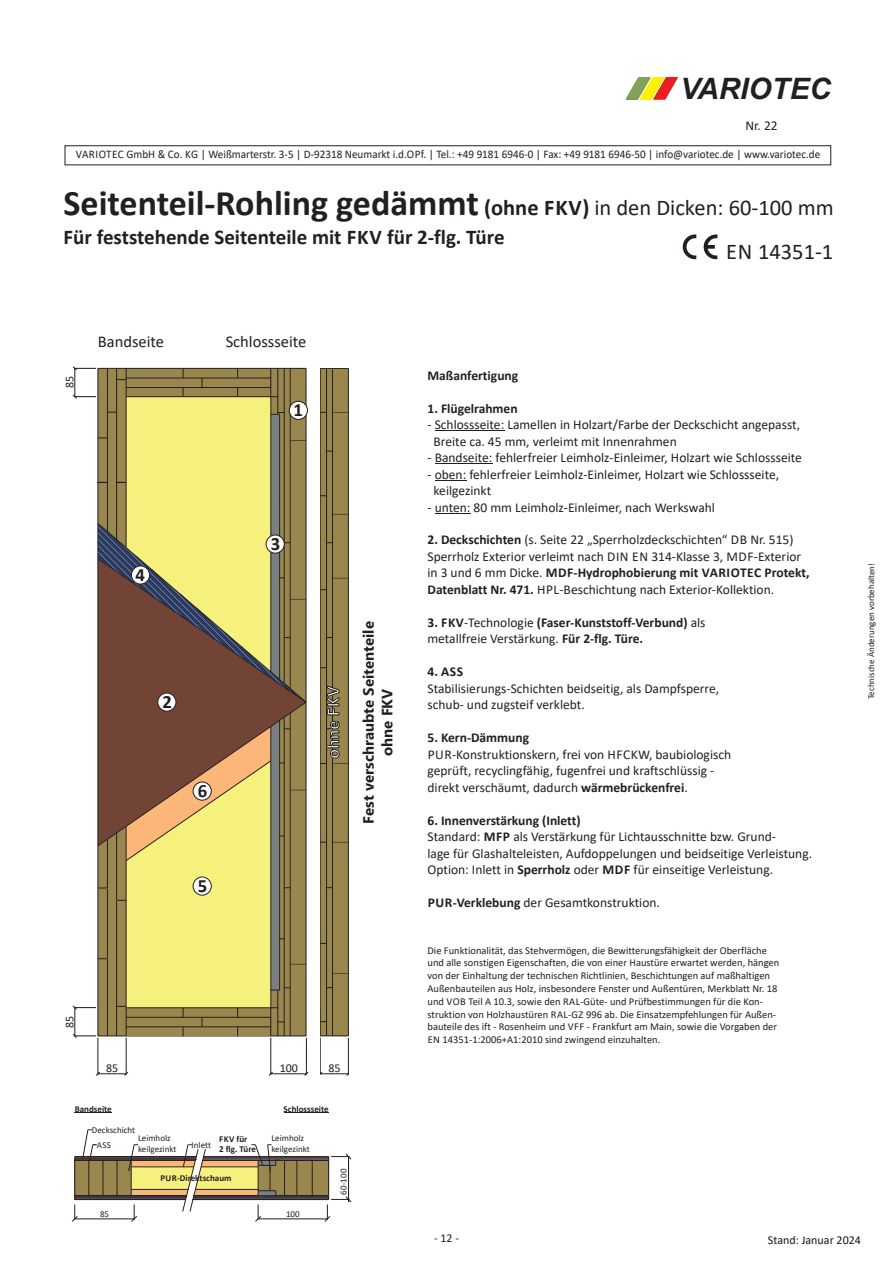
<style>
.page{position:relative;width:893px;height:1263px;background:#fff}
.page>*{position:absolute;margin:0;border:0;box-sizing:border-box;transform-origin:0 0}
.t1{font:700 36px "Calibri";color:#231f20}
.t2{font:italic 700 29.55px "Arial";color:#231f20}
.t3{font:22.5px "Calibri";color:#231f20}
.t4{font:700 21px "Calibri";color:#231f20}
.t5{font:700 18.75px "Calibri";color:#231f20}
.t6{font:700 18px "Calibri";color:#fff}
.t7{font:16.5px "Calibri";color:#231f20}
.t8{font:700 15px/18.8px "Ebrima";color:#231f20;text-align:center}
.t9{font:13.5px/16.5px "Calibri";color:#231f20}
.t10{font:700 13.5px/16.5px "Calibri";color:#231f20}
.t11{font:12px "Calibri";color:#151616}
.t12{font:12px "Calibri";color:#231f20}
.t13{font:11.55px "Calibri";color:#231f20;scale:.96 1}
.t14{font:10.5px/12.8px "Calibri";color:#231f20}
.t15{font:9px/10.9px "Calibri";color:#231f20}
.t16{font:700 9px/10.9px "Calibri";color:#231f20}
.s1{font-size:22.5px}
.s2{font-weight:400;font-size:22.5px}
.s3{font-weight:700}
.s4{font-weight:400}
</style>
<div class="page">
<svg style="left:626px;top:77px;width:51px;height:23px"></svg>
<hr style="left:434px;top:430px;width:70px;height:1px;background:#231f20">
<hr style="left:434px;top:463px;width:58px;height:1px;background:#231f20">
<hr style="left:434px;top:480px;width:32px;height:1px;background:#231f20">
<hr style="left:434px;top:513px;width:36px;height:1px;background:#231f20">
<hr style="left:75px;top:1112px;width:37px;height:1px;background:#231f20">
<hr style="left:284px;top:1112px;width:44px;height:1px;background:#231f20">
<svg style="left:72px;top:1130px;width:279px;height:92px"></svg>
<hr style="left:258px;top:1160px;width:1px;height:36px;background:#231f20">
<hr style="left:194px;top:1195px;width:134px;height:1px;background:#231f20">
<hr style="left:203px;top:1160px;width:125px;height:1px;background:#231f20">
<hr style="left:348px;top:368px;width:1px;height:668px;background:#231f20">
<hr style="left:320px;top:1038px;width:1px;height:37px;background:#231f20">
<hr style="left:348px;top:1038px;width:1px;height:37px;background:#231f20">
<svg style="left:320px;top:1072px;width:28px;height:4px"></svg>
<svg style="left:320px;top:368px;width:28px;height:669px;background:#7b6d42"></svg>
<svg style="left:703px;top:234px;width:14px;height:25px"></svg>
<svg style="left:682px;top:234px;width:14px;height:25px"></svg>
<hr style="left:306px;top:368px;width:1px;height:668px;background:#231f20">
<hr style="left:98px;top:1038px;width:1px;height:37px;background:#231f20">
<hr style="left:126px;top:1038px;width:1px;height:37px;background:#231f20">
<svg style="left:96px;top:1072px;width:32px;height:4px"></svg>
<hr style="left:270px;top:1038px;width:1px;height:37px;background:#231f20">
<hr style="left:306px;top:1038px;width:1px;height:37px;background:#231f20">
<hr style="left:271px;top:1074px;width:35px;height:1px;background:#231f20">
<svg style="left:268px;top:1072px;width:5px;height:4px"></svg>
<div style="left:289px;top:401px;width:18px;height:19px;border:1px solid #231f20;border-radius:50%"></div>
<svg style="left:73px;top:366px;width:233px;height:672px;background:#baaa6f"></svg>
<hr style="left:312px;top:1160px;width:1px;height:36px;background:#231f20">
<h2 class="t2" style="left:680px;top:72px;width:152px">VARIOTEC</h2>
<p class="t9" style="left:745px;top:117px;width:34px">Nr. 22</p>
<p class="t13" style="left:76px;top:146px;width:777px">VARIOTEC GmbH &amp; Co. KG | Weißmarterstr. 3-5 | D-92318 Neumarkt i.d.OPf. | Tel.: +49 9181 6946-0 | Fax: +49 9181 6946-50 info@variotec.de | www.variotec.de</p>
<p class="t13" style="left:648px;top:146px;width:7px">|</p>
<h1 class="t1" style="left:64px;top:177px;width:771px">Seitenteil-Rohling gedämmt <span class="s1">(ohne FKV)</span> <span class="s2">in den Dicken: 60-100 mm</span></h1>
<h3 class="t4" style="left:64px;top:222px;width:442px">Für feststehende Seitenteile mit FKV für 2-flg. Türe</h3>
<h3 class="t3" style="left:726px;top:236px;width:109px">EN 14351-1</h3>
<p class="t12" style="left:61px;top:388px;width:14px;rotate:-90deg">85</p>
<p class="t7" style="left:98px;top:330px;width:68px">Bandseite</p>
<p class="t7" style="left:226px;top:330px;width:82px">Schlossseite</p>
<h3 class="t5" style="left:293px;top:397px;width:11px">1</h3>
<h3 class="t5" style="left:135px;top:561px;width:11px">4</h3>
<h3 class="t5" style="left:162px;top:689px;width:11px">2</h3>
<h3 class="t5" style="left:198px;top:778px;width:11px">6</h3>
<h3 class="t5" style="left:198px;top:872px;width:11px">5</h3>
<h3 class="t5" style="left:271px;top:531px;width:11px">3</h3>
<h3 class="t6" style="left:320px;top:759px;width:74px;rotate:-90deg">ohne FKV</h3>
<p class="t8" style="left:359px;top:824px;width:204px;rotate:-90deg">Fest verschraubte Seitenteile ohne FKV</p>
<p class="t12" style="left:61px;top:1028px;width:14px;rotate:-90deg">85</p>
<p class="t12" style="left:106px;top:1060px;width:14px">85</p>
<p class="t12" style="left:280px;top:1060px;width:20px">100</p>
<p class="t12" style="left:328px;top:1060px;width:14px">85</p>
<p class="t16" style="left:75px;top:1103px;width:39px">Bandseite</p>
<p class="t16" style="left:284px;top:1103px;width:46px">Schlossseite</p>
<p class="t15" style="left:97px;top:1139px;width:16px">ASS</p>
<p class="t15" style="left:92px;top:1124px;width:45px">Deckschicht</p>
<p class="t16" style="left:219px;top:1133px;width:38px">FKV für<br>2 flg. Türe</p>
<p class="t15" style="left:138px;top:1133px;width:40px">Leimholz keilgezinkt</p>
<p class="t15" style="left:271px;top:1133px;width:40px">Leimholz keilgezinkt</p>
<p class="t15" style="left:192px;top:1139px;width:21px">Inlett</p>
<p class="t16" style="left:160px;top:1173px;width:73px">PUR-Direktschaum</p>
<p class="t15" style="left:100px;top:1208px;width:11px">85</p>
<p class="t15" style="left:286px;top:1208px;width:15px">100</p>
<p class="t15" style="left:338px;top:1195px;width:27px;rotate:-90deg">60-100</p>
<p class="t10" style="left:427px;top:367px;width:92px">Maßanfertigung</p>
<p class="t10" style="left:427px;top:400px;width:92px">1. Flügelrahmen</p>
<p class="t9" style="left:433px;top:416px;width:368px;text-indent:-6px">- Schlossseite: Lamellen in Holzart/Farbe der Deckschicht angepasst,<br>Breite ca. 45 mm, verleimt mit Innenrahmen</p>
<p class="t9" style="left:427px;top:449px;width:376px">- Bandseite: fehlerfreier Leimholz-Einleimer, Holzart wie Schlossseite</p>
<p class="t9" style="left:433px;top:465px;width:347px;text-indent:-6px">- oben: fehlerfreier Leimholz-Einleimer, Holzart wie Schlossseite, keilgezinkt</p>
<p class="t9" style="left:427px;top:498px;width:289px">- unten: 80 mm Leimholz-Einleimer, nach Werkswahl</p>
<p class="t9" style="left:427px;top:531px;width:383px"><span class="s3">2. Deckschichten</span> (s. Seite 22 „Sperrholzdeckschichten“ DB Nr. 515)<br>Sperrholz Exterior verleimt nach DIN EN 314-Klasse 3, MDF-Exterior in 3 und 6 mm Dicke. <span class="s3">MDF-Hydrophobierung mit VARIOTEC Protekt, Datenblatt Nr. 471.</span> HPL-Beschichtung nach Exterior-Kollektion.</p>
<p class="t10" style="left:427px;top:614px;width:279px">3. FKV<span class="s4">-Technologie</span> (Faser-Kunststoff-Verbund) <span class="s4">als metallfreie Verstärkung.</span> Für 2-flg. Türe.</p>
<p class="t10" style="left:427px;top:663px;width:37px">4. ASS</p>
<p class="t9" style="left:427px;top:680px;width:293px">Stabilisierungs-Schichten beidseitig, als Dampfsperre, schub- und zugsteif verklebt.</p>
<p class="t10" style="left:427px;top:729px;width:103px">5. Kern-Dämmung</p>
<p class="t9" style="left:427px;top:746px;width:305px">PUR-Konstruktionskern, frei von HFCKW, baubiologisch geprüft, recyclingfähig, fugenfrei und kraftschlüssig - direkt verschäumt, dadurch <span class="s3">wärmebrückenfrei</span>.</p>
<p class="t9" style="left:427px;top:812px;width:386px"><span class="s3">6. Innenverstärkung (Inlett)<br></span>Standard: <span class="s3">MFP</span> als Verstärkung für Lichtausschnitte bzw. Grund-<br>lage für Glashalteleisten, Aufdoppelungen und beidseitige Verleistung.<br>Option: Inlett in <span class="s3">Sperrholz</span> oder <span class="s3">MDF</span> für einseitige Verleistung.</p>
<p class="t9" style="left:428px;top:894px;width:234px"><span class="s3">PUR-Verklebung</span> der Gesamtkonstruktion.</p>
<p class="t14" style="left:427px;top:943px;width:353px">Die Funktionalität, das Stehvermögen, die Bewitterungsfähigkeit der Oberfläche und alle sonstigen Eigenschaften, die von einer Haustüre erwartet werden, hängen von der Einhaltung der technischen Richtlinien, Beschichtungen auf maßhaltigen Außenbauteilen aus Holz, insbesondere Fenster und Außentüren, Merkblatt Nr. 18 und VOB Teil A 10.3, sowie den RAL-Güte- und Prüfbestimmungen für die Kon&shy;struktion von Holzhaustüren RAL-GZ 996 ab. Die Einsatzempfehlungen für Außen&shy;bauteile des ift - Rosenheim und VFF - Frankfurt am Main, sowie die Vorgaben der EN 14351-1:2006+A1:2010 sind zwingend einzuhalten.</p>
<p class="t15" style="left:865px;top:699px;width:138px;rotate:-90deg">Technische Änderungen vorbehalten!</p>
<p class="t12" style="left:434px;top:1229px;width:26px">- 12 -</p>
<p class="t11" style="left:767px;top:1231px;width:94px">Stand: Januar 2024</p>
</div>
